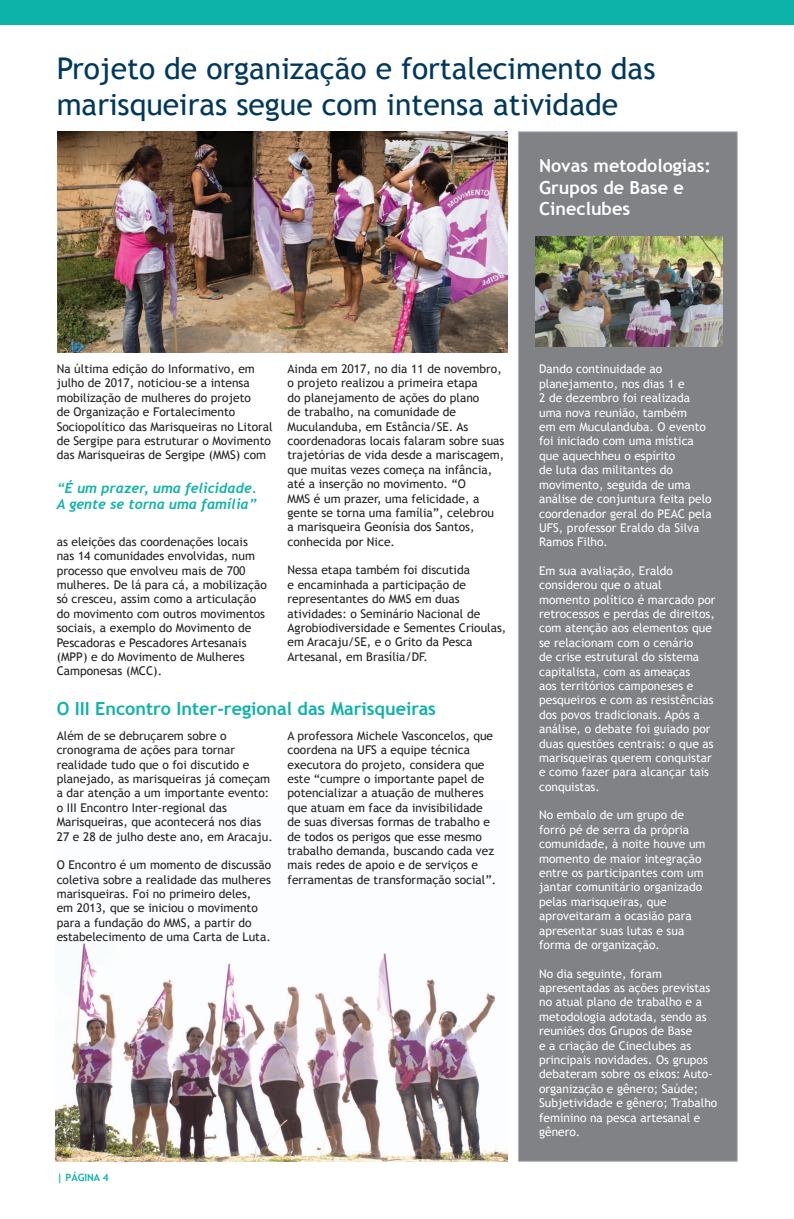
<style>
.page{position:relative;width:794px;height:1219px;background:#fff}
.page>*{position:absolute;margin:0;border:0;box-sizing:border-box;transform-origin:0 0}
.t1{font:30px/36px "Trebuchet MS";color:#00385c}
.t2{font:700 18px "Trebuchet MS";color:#0db2a8}
.t3{font:700 18px/21.6px "Trebuchet MS";color:#fff}
.t4{font:italic 700 14px/16.8px "Trebuchet";color:#0db2a8}
.t5{font:12px/14.4px "Trebuchet MS";color:#231f20}
.t6{font:12px/14.4px "Trebuchet MS";color:#fff}
.t7{font:700 10px "Trebuchet MS";color:#0db2a8}
</style>
<div class="page">
<img style="left:55px;top:943px;width:453px;height:218px">
<div style="left:518px;top:131px;width:220px;height:1031px;background:#808285;border:1px solid #b1b5b7"></div>
<div style="left:0;top:0;width:794px;height:25px;background:#0db2a8"></div>
<img style="left:57px;top:132px;width:451px;height:221px">
<img style="left:535px;top:237px;width:187px;height:110px">
<h1 class="t1" style="left:57px;top:51px;width:600px">Projeto de organização e fortalecimento das marisqueiras segue com intensa atividade</h1>
<h2 class="t3" style="left:539px;top:155px;width:174px">Novas metodologias:<br>Grupos de Base e<br>Cineclubes</h2>
<p class="t5" style="left:57px;top:362px;width:217px">Na última edição do Informativo, em julho de 2017, noticiou-se a intensa mobilização de mulheres do projeto<br>de Organização e Fortalecimento Sociopolítico das Marisqueiras no Litoral de Sergipe para estruturar o Movimento das Marisqueiras de Sergipe (MMS) com</p>
<p class="t4" style="left:57px;top:479px;width:202px">“É um prazer, uma felicidade.<br>A gente se torna uma família”</p>
<p class="t5" style="left:57px;top:534px;width:212px">as eleições das coordenações locais nas 14 comunidades envolvidas, num processo que envolveu mais de 700 mulheres. De lá para cá, a mobilização só cresceu, assim como a articulação do movimento com outros movimentos sociais, a exemplo do Movimento de Pescadoras e Pescadores Artesanais (MPP) e do Movimento de Mulheres Camponesas (MCC).</p>
<p class="t5" style="left:287px;top:362px;width:218px">Ainda em 2017, no dia 11 de novembro, o projeto realizou a primeira etapa<br>do planejamento de ações do plano<br>de trabalho, na comunidade de Muculanduba, em Estância/SE. As coordenadoras locais falaram sobre suas trajetórias de vida desde a mariscagem, que muitas vezes começa na infância, até a inserção no movimento. “O<br>MMS é um prazer, uma felicidade, a gente se torna uma família”, celebrou<br>a marisqueira Geonísia dos Santos, conhecida por Nice.</p>
<p class="t5" style="left:287px;top:563px;width:220px">Nessa etapa também foi discutida<br>e encaminhada a participação de representantes do MMS em duas atividades: o Seminário Nacional de Agrobiodiversidade e Sementes Crioulas, em Aracaju/SE, e o Grito da Pesca Artesanal, em Brasília/DF.</p>
<h2 class="t2" style="left:57px;top:697px;width:381px">O III Encontro Inter-regional das Marisqueiras</h2>
<p class="t5" style="left:57px;top:728px;width:217px">Além de se debruçarem sobre o cronograma de ações para tornar realidade tudo que o foi discutido e planejado, as marisqueiras já começam a dar atenção a um importante evento: o III Encontro Inter-regional das Marisqueiras, que acontecerá nos dias 27 e 28 de julho deste ano, em Aracaju.</p>
<p class="t5" style="left:57px;top:858px;width:216px">O Encontro é um momento de discussão coletiva sobre a realidade das mulheres marisqueiras. Foi no primeiro deles,<br>em 2013, que se iniciou o movimento para a fundação do MMS, a partir do estabelecimento de uma Carta de Luta.</p>
<p class="t5" style="left:287px;top:728px;width:210px">A professora Michele Vasconcelos, que coordena na UFS a equipe técnica executora do projeto, considera que este “cumpre o importante papel de potencializar a atuação de mulheres que atuam em face da invisibilidade de suas diversas formas de trabalho e de todos os perigos que esse mesmo trabalho demanda, buscando cada vez mais redes de apoio e de serviços e ferramentas de transformação social”.</p>
<p class="t7" style="left:57px;top:1171px;width:53px">| PÁGINA 4</p>
<p class="t6" style="left:539px;top:362px;width:174px">Dando continuidade ao planejamento, nos dias 1 e<br>2 de dezembro foi realizada uma nova reunião, também<br>em em Muculanduba. O evento foi iniciado com uma mística que aquechheu o espírito<br>de luta das militantes do movimento, seguida de uma análise de conjuntura feita pelo coordenador geral do PEAC pela<br>UFS, professor Eraldo da Silva<br>Ramos Filho.</p>
<p class="t6" style="left:539px;top:564px;width:178px">Em sua avaliação, Eraldo considerou que o atual<br>momento político é marcado por retrocessos e perdas de direitos, com atenção aos elementos que se relacionam com o cenário<br>de crise estrutural do sistema capitalista, com as ameaças<br>aos territórios camponeses e pesqueiros e com as resistências dos povos tradicionais. Após a análise, o debate foi guiado por duas questões centrais: o que as marisqueiras querem conquistar e como fazer para alcançar tais conquistas.</p>
<p class="t6" style="left:539px;top:808px;width:168px">No embalo de um grupo de forró pé de serra da própria comunidade, à noite houve um momento de maior integração entre os participantes com um jantar comunitário organizado pelas marisqueiras, que aproveitaram a ocasião para apresentar suas lutas e sua forma de organização.</p>
<p class="t6" style="left:539px;top:966px;width:180px">No dia seguinte, foram apresentadas as ações previstas no atual plano de trabalho e a metodologia adotada, sendo as reuniões dos Grupos de Base<br>e a criação de Cineclubes as principais novidades. Os grupos debateram sobre os eixos: Auto&shy;organização e gênero; Saúde;<br>Subjetividade e gênero; Trabalho feminino na pesca artesanal e gênero.</p>
</div>
